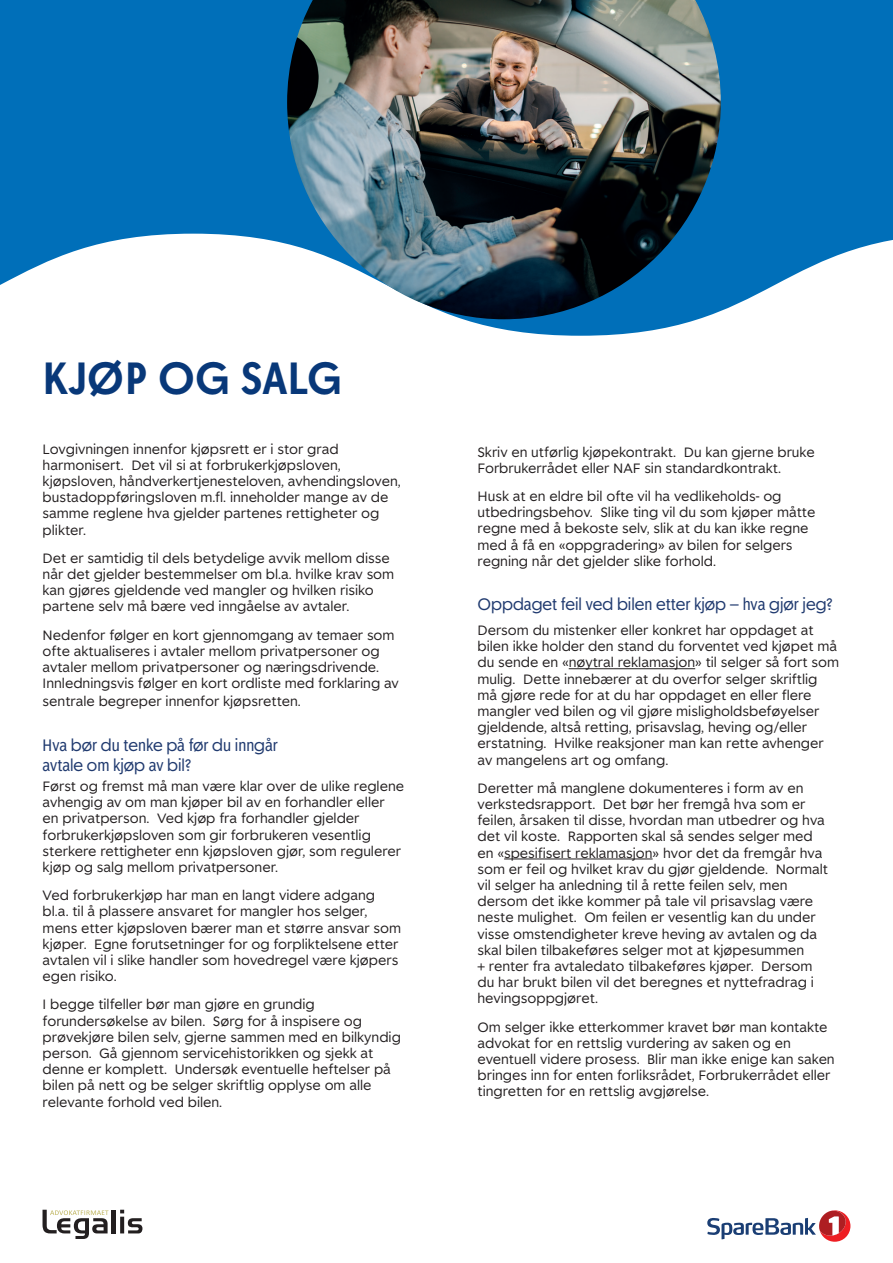
<style>
.page{position:relative;width:893px;height:1263px;background:#fff}
.page>*{position:absolute;margin:0;border:0;box-sizing:border-box;transform-origin:0 0}
.t1{font:500 45px "Spare Bank 1 Title";letter-spacing:.01em;color:#083879}
.t2{font:16.5px/19.8px "Spare Bank 1 Title";color:#203a6f}
.t3{font:13.5px/16.2px "Spare Bank 1";color:#231f20}
</style>
<div class="page">
<svg style="left:43px;top:1210px;width:66px;height:29px"></svg>
<hr style="left:112px;top:1210px;width:4px;height:23px;background:#231f20">
<svg style="left:120px;top:1210px;width:22px;height:23px"></svg>
<svg style="left:707px;top:1210px;width:143px;height:32px"></svg>
<hr style="left:569px;top:668px;width:126px;height:1px;background:#231f20">
<hr style="left:504px;top:859px;width:149px;height:1px;background:#231f20">
<svg style="left:0;top:0;width:893px;height:336px;fill:#006fb9"></svg>
<img style="left:287px;top:0;width:434px;height:319px">
<h1 class="t1" style="left:43px;top:348px;width:301px">KJØP OG SALG</h1>
<p class="t3" style="left:43px;top:440px;width:360px">Lovgivningen innenfor kjøpsrett er i stor grad harmonisert. Det vil si at forbrukerkjøpsloven, kjøpsloven, håndverkertjenesteloven, avhendingsloven, bustadoppføringsloven m.fl. inneholder mange av de samme reglene hva gjelder partenes rettigheter og plikter.</p>
<p class="t3" style="left:43px;top:549px;width:353px">Det er samtidig til dels betydelige avvik mellom disse når det gjelder bestemmelser om bl.a. hvilke krav som kan gjøres gjeldende ved mangler og hvilken risiko partene selv må bære ved inngåelse av avtaler.</p>
<p class="t3" style="left:43px;top:626px;width:358px">Nedenfor følger en kort gjennomgang av temaer som ofte aktualiseres i avtaler mellom privatpersoner og avtaler mellom privatpersoner og næringsdrivende.<br>Innledningsvis følger en kort ordliste med forklaring av</p>
<p class="t3" style="left:43px;top:693px;width:260px">sentrale begreper innenfor kjøpsretten.</p>
<p class="t2" style="left:43px;top:734px;width:237px">Hva bør du tenke på før du inngår avtale om kjøp av bil?</p>
<p class="t3" style="left:43px;top:778px;width:363px">Først og fremst må man være klar over de ulike reglene avhengig av om man kjøper bil av en forhandler eller en privatperson. Ved kjøp fra forhandler gjelder forbrukerkjøpsloven som gir forbrukeren vesentlig sterkere rettigheter enn kjøpsloven gjør, som regulerer kjøp og salg mellom privatpersoner.</p>
<p class="t3" style="left:43px;top:887px;width:360px">Ved forbrukerkjøp har man en langt videre adgang bl.a. til å plassere ansvaret for mangler hos selger, mens etter kjøpsloven bærer man et større ansvar som kjøper. Egne forutsetninger for og forpliktelsene etter avtalen vil i slike handler som hovedregel være kjøpers egen risiko.</p>
<p class="t3" style="left:43px;top:996px;width:360px">I begge tilfeller bør man gjøre en grundig forundersøkelse av bilen. Sørg for å inspisere og prøvekjøre bilen selv, gjerne sammen med en bilkyndig person. Gå gjennom servicehistorikken og sjekk at denne er komplett. Undersøk eventuelle heftelser på bilen på nett og be selger skriftlig opplyse om alle relevante forhold ved bilen.</p>
<p class="t3" style="left:477px;top:443px;width:339px">Skriv en utførlig kjøpekontrakt. Du kan gjerne bruke<br>Forbrukerrådet eller NAF sin standardkontrakt.</p>
<p class="t3" style="left:477px;top:487px;width:339px">Husk at en eldre bil ofte vil ha vedlikeholds- og utbedringsbehov. Slike ting vil du som kjøper måtte regne med å bekoste selv, slik at du kan ikke regne med å få en «oppgradering» av bilen for selgers regning når det gjelder slike forhold.</p>
<p class="t2" style="left:477px;top:594px;width:357px">Oppdaget feil ved bilen etter kjøp – hva gjør jeg?</p>
<p class="t3" style="left:477px;top:622px;width:363px">Dersom du mistenker eller konkret har oppdaget at bilen ikke holder den stand du forventet ved kjøpet må du sende en «nøytral reklamasjon» til selger så fort som mulig. Dette innebærer at du overfor selger skriftlig må gjøre rede for at du har oppdaget en eller flere mangler ved bilen og vil gjøre misligholdsbeføyelser gjeldende, altså retting, prisavslag, heving og/eller erstatning. Hvilke reaksjoner man kan rette avhenger av mangelens art og omfang.</p>
<p class="t3" style="left:477px;top:779px;width:352px">Deretter må manglene dokumenteres i form av en verkstedsrapport. Det bør her fremgå hva som er feilen, årsaken til disse, hvordan man utbedrer og hva det vil koste. Rapporten skal så sendes selger med en «spesifisert reklamasjon» hvor det da fremgår hva som er feil og hvilket krav du gjør gjeldende. Normalt vil selger ha anledning til å rette feilen selv, men dersom det ikke kommer på tale vil prisavslag være neste mulighet. Om feilen er vesentlig kan du under visse omstendigheter kreve heving av avtalen og da skal bilen tilbakeføres selger mot at kjøpesummen<br>+ renter fra avtaledato tilbakeføres kjøper. Dersom du har brukt bilen vil det beregnes et nyttefradrag i hevingsoppgjøret.</p>
<p class="t3" style="left:477px;top:1018px;width:359px">Om selger ikke etterkommer kravet bør man kontakte advokat for en rettslig vurdering av saken og en eventuell videre prosess. Blir man ikke enige kan saken bringes inn for enten forliksrådet, Forbrukerrådet eller tingretten for en rettslig avgjørelse.</p>
</div>
